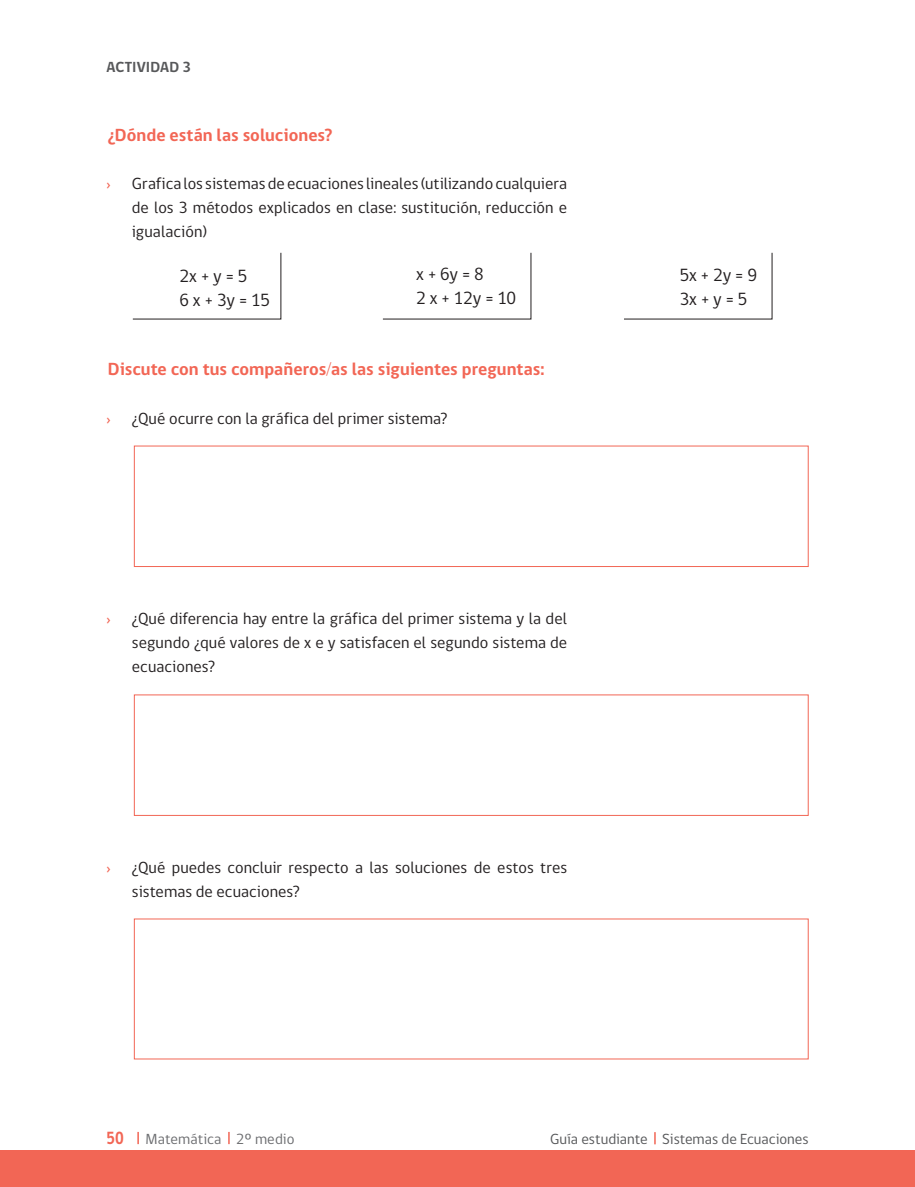
<style>
.page{position:relative;width:915px;height:1187px;background:#fff}
.page>*{position:absolute;margin:0;border:0;box-sizing:border-box;transform-origin:0 0}
.texto_gral_2_columna{font:700 18px "gob CL";color:#f26655}
.texto_gral_en_2_colu{font:18px "gob CL";letter-spacing:-.015em;color:#231f20}
.punteo_viñeta_col_iz{font:16.5px/24px "gob CL";letter-spacing:.005em;color:#231f20;text-align:justify}
.punteo_viñeta_col_iz-2{font:16.5px "gob CL";color:#f26655}
.t1{font:15px "gob CL";color:#57585a}
.t2{font:15px "gob CL";letter-spacing:.005em;color:#6c6d70}
.titulos{font:700 15px "gob CL";letter-spacing:.005em;color:#57585a}
.s1{font-weight:700;font-size:18px;color:#f26655}
</style>
<div class="page">
<svg style="left:137px;top:1131px;width:2px;height:12px"></svg>
<svg style="left:654px;top:1132px;width:1px;height:12px"></svg>
<div style="left:0;top:1149px;width:914px;height:37px;background:#f26655"></div>
<svg style="left:132px;top:252px;width:149px;height:68px"></svg>
<svg style="left:382px;top:252px;width:149px;height:68px"></svg>
<svg style="left:624px;top:252px;width:148px;height:68px"></svg>
<div style="left:134px;top:445px;width:674px;height:122px;border:1px solid #f26655"></div>
<p class="titulos" style="left:106px;top:57px;width:86px">ACTIVIDAD 3</p>
<p class="texto_gral_2_columna" style="left:108px;top:123px;width:226px">¿Dónde están las soluciones?</p>
<p class="punteo_viñeta_col_iz-2" style="left:106px;top:172px;width:6px">›</p>
<p class="punteo_viñeta_col_iz" style="left:132px;top:172px;width:436px">Grafica los sistemas de ecuaciones lineales (utilizando cualquiera de los 3 métodos explicados en clase: sustitución, reducción e igualación)</p>
<p class="texto_gral_en_2_colu" style="left:179px;top:264px;width:70px">2x + y = 5</p>
<p class="texto_gral_en_2_colu" style="left:179px;top:288px;width:92px">6 x + 3y = 15</p>
<p class="texto_gral_en_2_colu" style="left:416px;top:262px;width:69px">x + 6y = 8</p>
<p class="texto_gral_en_2_colu" style="left:416px;top:286px;width:101px">2 x + 12y = 10</p>
<p class="texto_gral_2_columna" style="left:108px;top:357px;width:438px">Discute con tus compañeros/as las siguientes preguntas:</p>
<p class="punteo_viñeta_col_iz-2" style="left:106px;top:406px;width:6px">›</p>
<p class="punteo_viñeta_col_iz" style="left:132px;top:406px;width:317px">¿Qué ocurre con la gráfica del primer sistema?</p>
<p class="punteo_viñeta_col_iz-2" style="left:106px;top:607px;width:6px">›</p>
<p class="punteo_viñeta_col_iz" style="left:132px;top:607px;width:436px">¿Qué diferencia hay entre la gráfica del primer sistema y la del segundo ¿qué valores de x e y satisfacen el segundo sistema de ecuaciones?</p>
<p class="punteo_viñeta_col_iz-2" style="left:106px;top:855px;width:6px">›</p>
<p class="punteo_viñeta_col_iz" style="left:132px;top:855px;width:436px">¿Qué puedes concluir respecto a las soluciones de estos tres sistemas de ecuaciones?</p>
<p class="texto_gral_en_2_colu" style="left:679px;top:262px;width:79px">5x + 2y = 9</p>
<p class="texto_gral_en_2_colu" style="left:679px;top:286px;width:69px">3x + y = 5</p>
<p class="t2" style="left:106px;top:1128px;width:189px"><span class="s1">50</span> Matemática 2º medio</p>
<p class="t1" style="left:550px;top:1128px;width:260px">Guía estudiante Sistemas de Ecuaciones</p>
</div>
